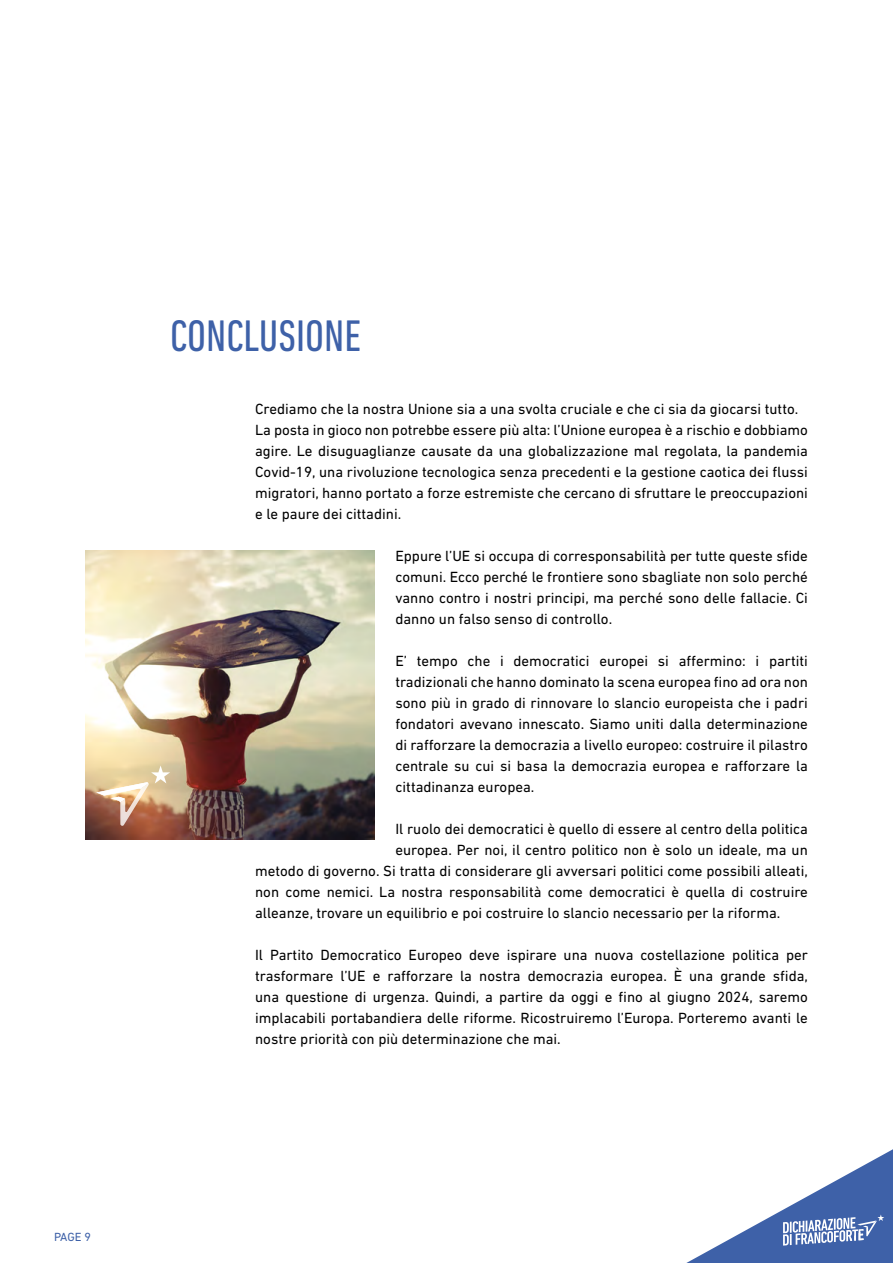
<style>
.page{position:relative;width:893px;height:1263px;background:#fff}
.page>*{position:absolute;margin:0;border:0;box-sizing:border-box;transform-origin:0 0}
.t1{font:condensed 45px "DIN Next LT Pro";color:#3e61a8}
.t2{font:15px/21px "DIN Next LT Pro";color:#000;text-align:justify}
.t3{font:12px "DIN Next LT Pro";color:#3e61a8}
</style>
<div class="page">
<svg style="left:686px;top:1149px;width:207px;height:114px"></svg>
<img style="left:85px;top:551px;width:289px;height:289px">
<svg style="left:96px;top:765px;width:74px;height:61px;background:#cfa886"></svg>
<p class="t3" style="left:54px;top:1230px;width:38px">PAGE 9</p>
<h1 class="t1" style="left:170px;top:311px;width:192px">CONCLUSIONE</h1>
<p class="t2" style="left:255px;top:399px;width:554px;text-align:left">Crediamo che la nostra Unione sia a una svolta cruciale e che ci sia da giocarsi tutto.<br>La posta in gioco non potrebbe essere più alta: l’Unione europea è a rischio e dobbiamo agire. Le disuguaglianze causate da una globalizzazione mal regolata, la pandemia Covid-19, una rivoluzione tecnologica senza precedenti e la gestione caotica dei flussi migratori, hanno portato a forze estremiste che cercano di sfruttare le preoccupazioni e le paure dei cittadini.</p>
<p class="t2" style="left:395px;top:546px;width:414px">Eppure l’UE si occupa di corresponsabilità per tutte queste sfide comuni. Ecco perché le frontiere sono sbagliate non solo perché vanno contro i nostri principi, ma perché sono delle fallacie. Ci danno un falso senso di controllo.</p>
<p class="t2" style="left:395px;top:651px;width:414px">E’ tempo che i democratici europei si affermino: i partiti tradizionali che hanno dominato la scena europea fino ad ora non sono più in grado di rinnovare lo slancio europeista che i padri fondatori avevano innescato. Siamo uniti dalla determinazione di rafforzare la democrazia a livello europeo: costruire il pilastro centrale su cui si basa la democrazia europea e rafforzare la cittadinanza europea.</p>
<p class="t2" style="left:395px;top:819px;width:414px">Il ruolo dei democratici è quello di essere al centro della politica</p>
<p class="t2" style="left:395px;top:840px;width:414px">europea. Per noi, il centro politico non è solo un ideale, ma un</p>
<p class="t2" style="left:255px;top:861px;width:554px">metodo di governo. Si tratta di considerare gli avversari politici come possibili alleati,</p>
<p class="t2" style="left:255px;top:882px;width:554px">non come nemici. La nostra responsabilità come democratici è quella di costruire</p>
<p class="t2" style="left:255px;top:903px;width:527px">alleanze, trovare un equilibrio e poi costruire lo slancio necessario per la riforma.</p>
<p class="t2" style="left:255px;top:945px;width:554px">Il Partito Democratico Europeo deve ispirare una nuova costellazione politica per trasformare l’UE e rafforzare la nostra democrazia europea. È una grande sfida, una questione di urgenza. Quindi, a partire da oggi e fino al giugno 2024, saremo implacabili portabandiera delle riforme. Ricostruiremo l’Europa. Porteremo avanti le nostre priorità con più determinazione che mai.</p>
</div>
